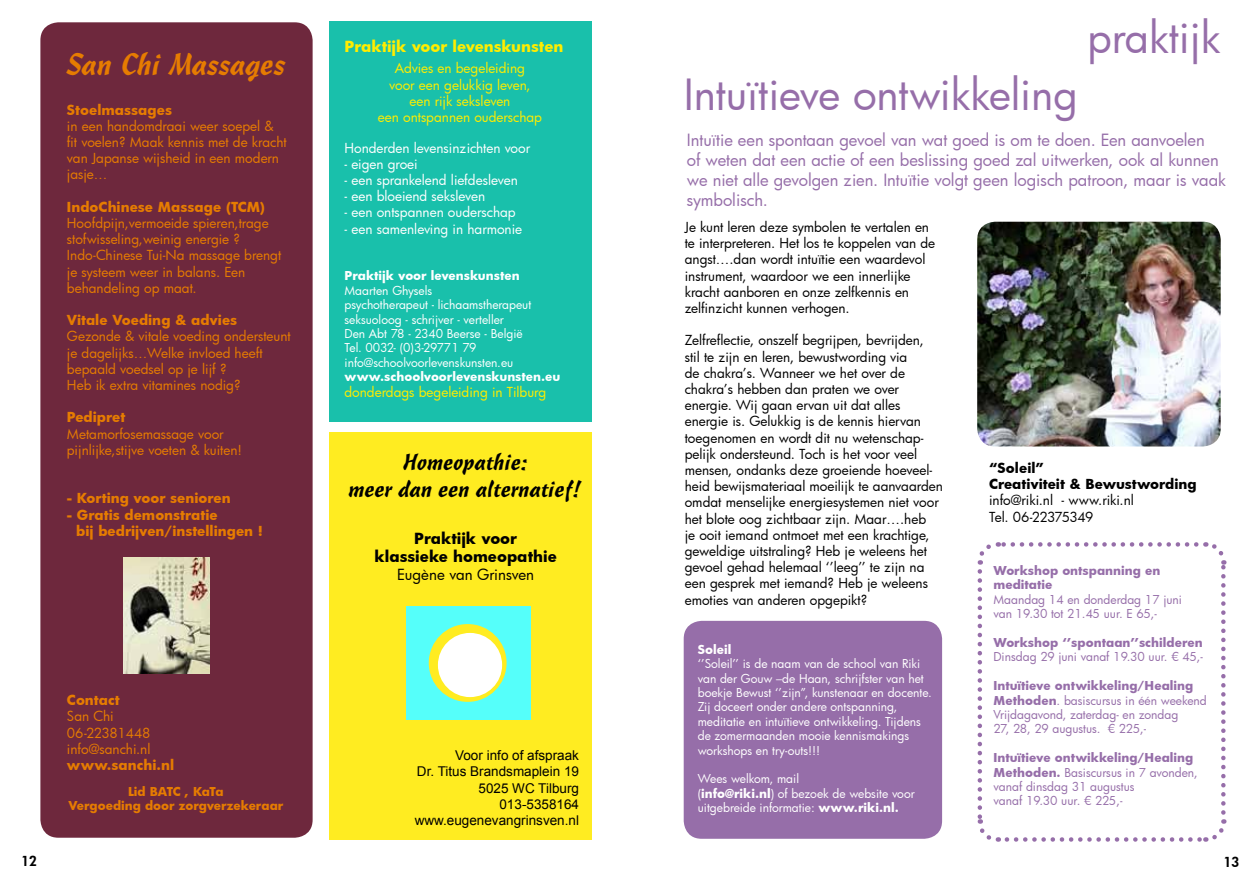
<style>
.page{position:relative;width:1259px;height:893px;background:#fff}
.page>*{position:absolute;margin:0;border:0;box-sizing:border-box;transform-origin:0 0}
.t1{font:42px "Futura";color:#966ea9}
.t2{font:30px "Cascade Script LT Std";color:#e67c01}
.t3{font:22.5px/27px "Cascade Script LT Std";color:#000;text-align:center}
.t4{font:16.5px/19.8px "Futura";color:#966ea9}
.t5{font:700 15px/18px "Futura";color:#000;text-align:center}
.t6{font:700 15px "Futura";color:#ffed00}
.t7{font:15px "Futura";color:#000}
.t8{font:13.5px/16.2px "Futura";color:#000}
.t9{font:13.5px/16.2px "Futura";color:#e67c01}
.t10{font:700 13.5px/16.2px "Futura";color:#e67c01}
.t11{font:13.5px "Futura";letter-spacing:-.005em;color:#fff}
.t12{font:13.5px/16.2px "Futura";color:#ffed00;text-align:center}
.t13{font:13.5px/16.2px "Arial";color:#000;text-align:right}
.t14{font:700 13.5px/16.2px "Futura";color:#000}
.t15{font:800 13.5px "Futura";color:#000}
.t16{font:12px/14.4px "Futura";color:#fff}
.t17{font:12px/14.4px "Futura";color:#966ea9}
.t18{font:700 12px "Futura";color:#fff}
.t19{font:700 12px/14.4px "Futura";color:#966ea9}
.t20{font:700 12px/14.4px "Futura";color:#e67c01;text-align:center}
.s1{font-weight:700}
</style>
<div class="page">
<div style="left:683px;top:621px;width:259px;height:218px;background:#966ea9;border-radius:18px"></div>
<img style="left:977px;top:222px;width:243px;height:224px">
<svg style="left:977px;top:571px;width:22px;height:271px"></svg>
<svg style="left:1007px;top:819px;width:220px;height:23px"></svg>
<svg style="left:1204px;top:542px;width:23px;height:270px"></svg>
<svg style="left:977px;top:542px;width:219px;height:23px"></svg>
<div style="left:40px;top:22px;width:273px;height:816px;background:#6e283d;border-radius:18px"></div>
<img style="left:123px;top:557px;width:86px;height:117px">
<div style="left:329px;top:432px;width:262px;height:407px;background:#ffec21"></div>
<div style="left:407px;top:606px;width:124px;height:113px;background:#55fffa"></div>
<div style="left:429px;top:624px;width:77px;height:78px;background:#ffec21;border-radius:50%"></div>
<div style="left:438px;top:633px;width:64px;height:64px;background:#fff;border-radius:50%"></div>
<div style="left:329px;top:21px;width:262px;height:401px;background:#19c0ab"></div>
<h2 class="t2" style="left:67px;top:47px;width:220px">San Chi Massages</h2>
<p class="t10" style="left:67px;top:101px;width:106px">Stoelmassages</p>
<p class="t9" style="left:67px;top:118px;width:221px">in een handomdraai weer soepel &amp; fit voelen? Maak kennis met de kracht van Japanse wijsheid in een modern jasje…</p>
<p class="t10" style="left:67px;top:198px;width:199px">IndoChinese Massage (TCM)</p>
<p class="t9" style="left:67px;top:215px;width:216px">Hoofdpijn,vermoeide spieren,trage stofwisseling,weinig energie ?<br>Indo-Chinese Tui-Na massage brengt je systeem weer in balans. Een behandeling op maat.</p>
<p class="t10" style="left:67px;top:312px;width:172px">Vitale Voeding &amp; advies</p>
<p class="t9" style="left:67px;top:328px;width:225px">Gezonde &amp; vitale voeding ondersteunt je dagelijks…Welke invloed heeft bepaald voedsel op je lijf ?<br>Heb ik extra vitamines nodig?</p>
<p class="t10" style="left:67px;top:409px;width:60px">Pedipret</p>
<p class="t9" style="left:67px;top:425px;width:177px">Metamorfosemassage voor pijnlijke,stijve voeten &amp; kuiten!</p>
<p class="t10" style="left:67px;top:490px;width:165px">- Korting voor senioren</p>
<p class="t10" style="left:76px;top:506px;width:188px;text-indent:-9px">- Gratis demonstratie<br>bij bedrijven/instellingen !</p>
<p class="t10" style="left:67px;top:691px;width:54px">Contact</p>
<p class="t9" style="left:67px;top:708px;width:85px">San Chi<br>06-22381448 info@sanchi.nl</p>
<p class="t10" style="left:67px;top:756px;width:109px">www.sanchi.nl</p>
<p class="t20" style="left:68px;top:784px;width:216px">Lid BATC , KaTa<br>Vergoeding door zorgverzekeraar</p>
<p class="t6" style="left:344px;top:36px;width:220px">Praktijk voor levenskunsten</p>
<p class="t12" style="left:378px;top:60px;width:166px">Advies en begeleiding<br>voor een gelukkig leven, een rijk seksleven<br>een ontspannen ouderschap</p>
<p class="t11" style="left:344px;top:138px;width:187px">Honderden levensinzichten voor</p>
<p class="t11" style="left:344px;top:155px;width:75px">- eigen groei</p>
<p class="t11" style="left:344px;top:171px;width:175px">- een sprankelend liefdesleven</p>
<p class="t11" style="left:344px;top:187px;width:142px">- een bloeiend seksleven</p>
<p class="t11" style="left:344px;top:203px;width:173px">- een ontspannen ouderschap</p>
<p class="t11" style="left:344px;top:219px;width:179px">- een samenleving in harmonie</p>
<p class="t18" style="left:344px;top:267px;width:177px">Praktijk voor levenskunsten</p>
<p class="t16" style="left:344px;top:283px;width:188px">Maarten Ghysels<br>psychotherapeut - lichaamstherapeut seksuoloog - schrijver - verteller<br>Den Abt 78 - 2340 Beerse - België<br>Tel. 0032- (0)3-29771 79 info@schoolvoorlevenskunsten.eu</p>
<p class="t18" style="left:344px;top:368px;width:217px">www.schoolvoorlevenskunsten.eu</p>
<p class="t12" style="left:344px;top:384px;width:203px">donderdags begeleiding in Tilburg</p>
<h3 class="t3" style="left:348px;top:448px;width:234px">Homeopathie:<br>meer dan een alternatief!</h3>
<p class="t5" style="left:374px;top:529px;width:184px">Praktijk voor<br>klassieke homeopathie</p>
<p class="t7" style="left:397px;top:564px;width:138px">Eugène van Grinsven</p>
<p class="t13" style="left:415px;top:747px;width:166px">Voor info of afspraak<br>Dr. Titus Brandsmaplein 19<br>5025 WC Tilburg<br>013-5358164 www.eugenevangrinsven.nl</p>
<h1 class="t1" style="left:1087px;top:9px;width:135px">praktijk</h1>
<h1 class="t1" style="left:683px;top:66px;width:396px">Intuïtieve ontwikkeling</h1>
<p class="t4" style="left:687px;top:130px;width:540px">Intuïtie een spontaan gevoel van wat goed is om te doen. Een aanvoelen<br>of weten dat een actie of een beslissing goed zal uitwerken, ook al kunnen we niet alle gevolgen zien. Intuïtie volgt geen logisch patroon, maar is vaak symbolisch.</p>
<p class="t8" style="left:685px;top:219px;width:252px">Je kunt leren deze symbolen te vertalen en te interpreteren. Het los te koppelen van de angst….dan wordt intuïtie een waardevol instrument, waardoor we een innerlijke kracht aanboren en onze zelfkennis en zelfinzicht kunnen verhogen.</p>
<p class="t8" style="left:685px;top:332px;width:260px">Zelfreflectie, onszelf begrijpen, bevrijden,<br>stil te zijn en leren, bewustwording via<br>de chakra’s. Wanneer we het over de chakra’s hebben dan praten we over energie. Wij gaan ervan uit dat alles energie is. Gelukkig is de kennis hiervan toegenomen en wordt dit nu wetenschap&shy;pelijk ondersteund. Toch is het voor veel mensen, ondanks deze groeiende hoeveel&shy;heid bewijsmateriaal moeilijk te aanvaarden omdat menselijke energiesystemen niet voor het blote oog zichtbaar zijn. Maar….heb<br>je ooit iemand ontmoet met een krachtige, geweldige uitstraling? Heb je weleens het gevoel gehad helemaal ‘’leeg’’ te zijn na een gesprek met iemand? Heb je weleens emoties van anderen opgepikt?</p>
<p class="t18" style="left:698px;top:641px;width:35px">Soleil</p>
<p class="t16" style="left:698px;top:656px;width:236px">‘’Soleil’’ is de naam van de school van Riki van der Gouw –de Haan, schrijfster van het boekje Bewust ‘’zijn”, kunstenaar en docente.<br>Zij doceert onder andere ontspanning, meditatie en intuïtieve ontwikkeling. Tijdens de zomermaanden mooie kennismakings workshops en try-outs!!!</p>
<p class="t16" style="left:698px;top:772px;width:218px">Wees welkom, mail<br>(<span class="s1">info@riki.nl</span>) of bezoek de website voor uitgebreide informatie: <span class="s1">www.riki.nl.</span></p>
<p class="t14" style="left:989px;top:459px;width:209px">“Soleil”<br>Creativiteit &amp; Bewustwording</p>
<p class="t8" style="left:989px;top:492px;width:146px">info@riki.nl - www.riki.nl<br>Tel. 06-22375349</p>
<p class="t19" style="left:993px;top:563px;width:168px">Workshop ontspanning en meditatie</p>
<p class="t17" style="left:993px;top:592px;width:190px">Maandag 14 en donderdag 17 juni van 19.30 tot 21.45 uur. E 65,-</p>
<p class="t19" style="left:993px;top:635px;width:211px">Workshop ‘’spontaan’’schilderen</p>
<p class="t17" style="left:993px;top:650px;width:211px">Dinsdag 29 juni vanaf 19.30 uur. € 45,-</p>
<p class="t17" style="left:993px;top:678px;width:215px"><span class="s1">Intuïtieve ontwikkeling/Healing Methoden</span>. basiscursus in één weekend Vrijdagavond, zaterdag- en zondag<br>27, 28, 29 augustus. € 225,-</p>
<p class="t17" style="left:993px;top:750px;width:206px"><span class="s1">Intuïtieve ontwikkeling/Healing<br>Methoden.</span> Basiscursus in 7 avonden, vanaf dinsdag 31 augustus<br>vanaf 19.30 uur. € 225,-</p>
<p class="t15" style="left:21px;top:852px;width:17px">12</p>
<p class="t15" style="left:1223px;top:853px;width:17px">13</p>
</div>
